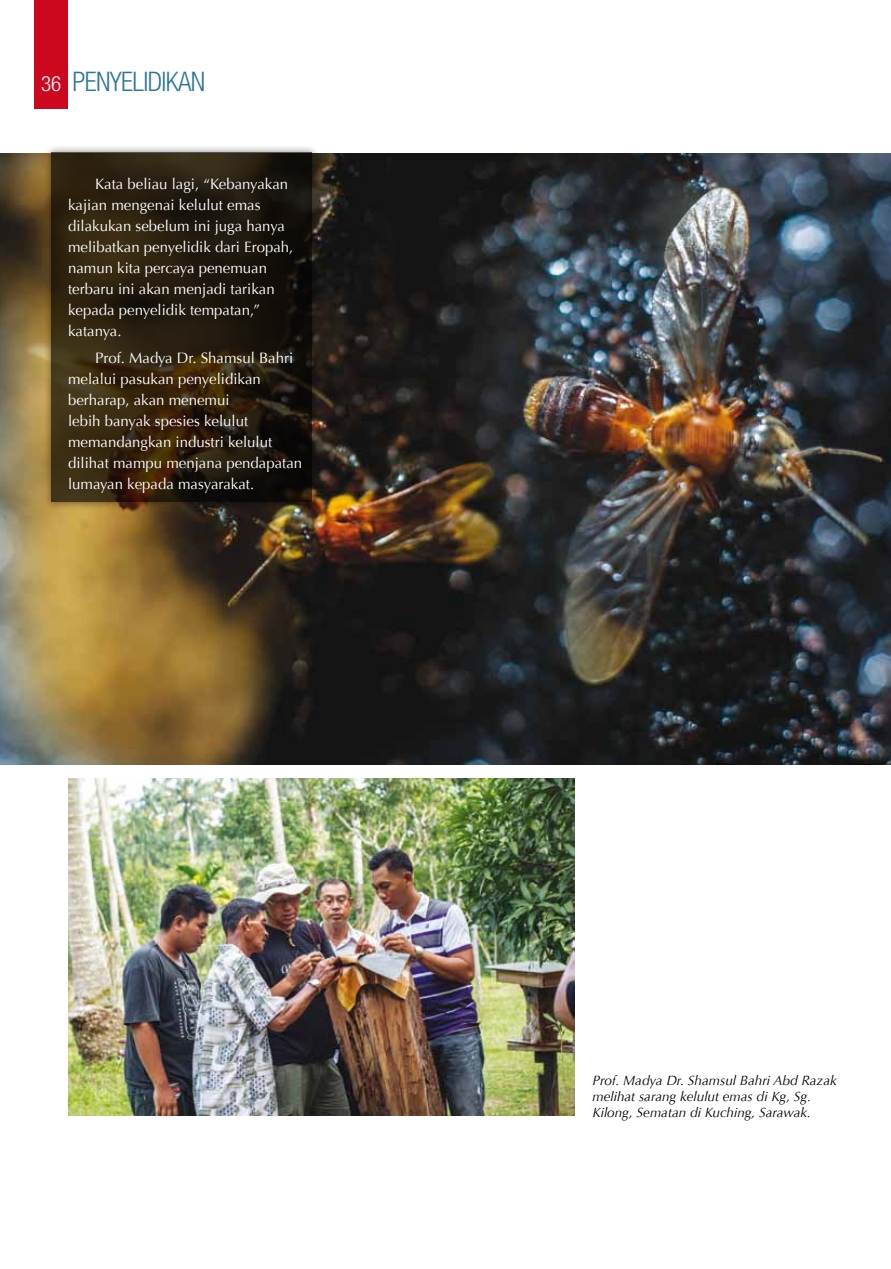
<style>
.page{position:relative;width:891px;height:1269px;background:#fff}
.page>*{position:absolute;margin:0;border:0;box-sizing:border-box;transform-origin:0 0}
.t1{font:300 condensed 27px "Helvetica Neue LT Std";letter-spacing:-.025em;color:#2c7799}
.t2{font:15px/21px "Optima";color:#fff}
.t3{font:italic 13.5px/16.2px "Optima";color:#000}
.s1{font-size:21px;color:#fff}
</style>
<div class="page">
<img style="left:0;top:153px;width:891px;height:611px">
<div style="left:43px;top:144px;width:277px;height:366px;background:#000;opacity:.75"></div>
<svg style="left:51px;top:152px;width:261px;height:350px;background:#281e0e"></svg>
<div style="left:34px;top:0;width:34px;height:109px;background:#cd071e"></div>
<img style="left:68px;top:778px;width:507px;height:338px">
<h1 class="t1" style="left:41px;top:66px;width:166px"><span class="s1">36</span> PENYELIDIKAN</h1>
<p class="t2" style="left:68px;top:173px;width:227px;text-indent:27px">Kata beliau lagi, “Kebanyakan kajian mengenai kelulut emas dilakukan sebelum ini juga hanya melibatkan penyelidik dari Eropah, namun kita percaya penemuan terbaru ini akan menjadi tarikan kepada penyelidik tempatan,” katanya.</p>
<p class="t2" style="left:68px;top:348px;width:236px;text-indent:27px">Prof. Madya Dr. Shamsul Bahri melalui pasukan penyelidikan berharap, akan menemui<br>lebih banyak spesies kelulut memandangkan industri kelulut dilihat mampu menjana pendapatan lumayan kepada masyarakat.</p>
<p class="t3" style="left:592px;top:1072px;width:246px">Prof. Madya Dr. Shamsul Bahri Abd Razak melihat sarang kelulut emas di Kg, Sg.<br>Kilong, Sematan di Kuching, Sarawak.</p>
</div>
